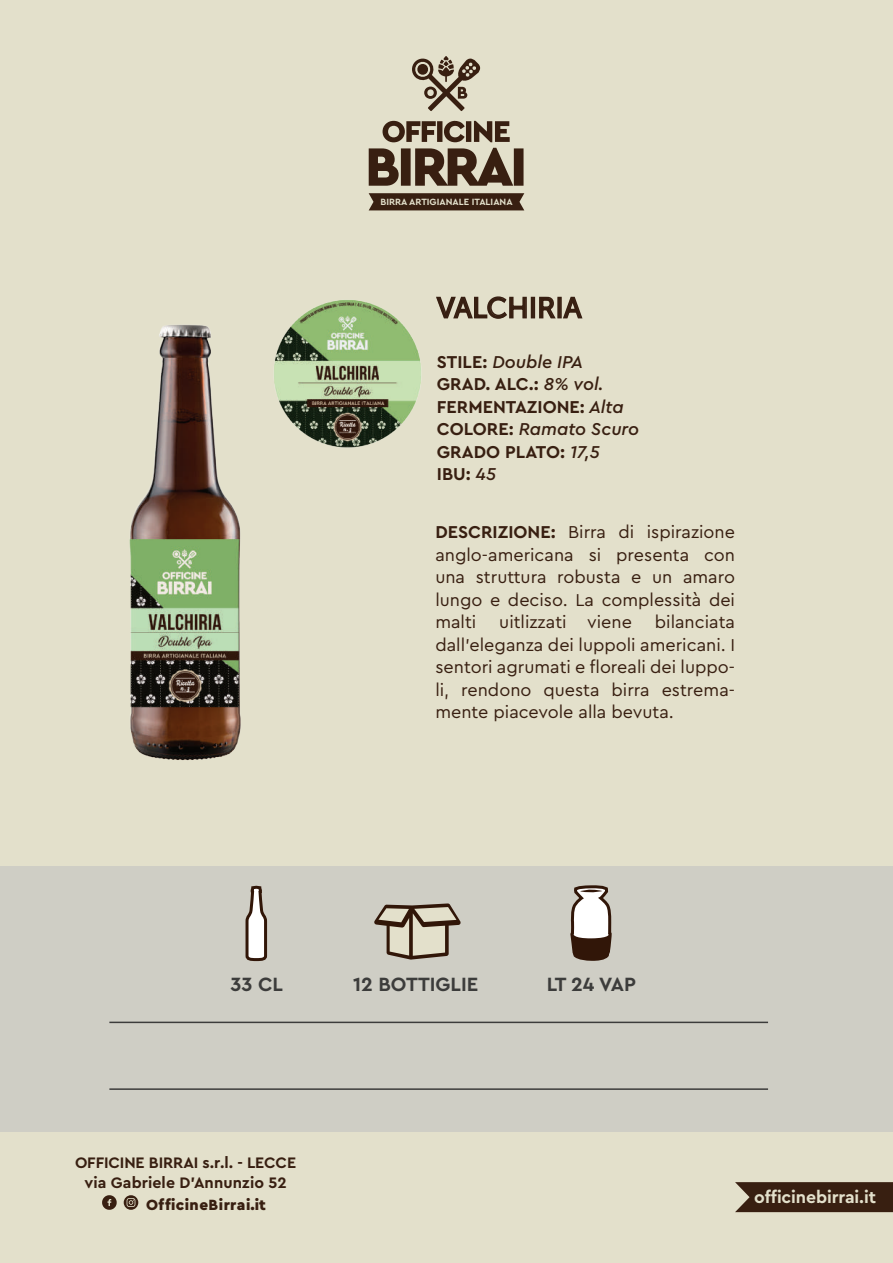
<style>
.page{position:relative;width:893px;height:1263px;background:#e3e0cb}
.page>*{position:absolute;margin:0;border:0;box-sizing:border-box;transform-origin:0 0}
.t1{font:28.5px "Museo Sans 500";color:#381f11}
.t2{font:700 20.1px "Cera Pro";color:#3c3c3b}
.t3{font:18px/22.5px "Cera Pro";color:#381f11;text-align:justify}
.t4{font:700 18px/22.5px "Cera Pro";color:#381f11}
.t5{font:700 17.7px "Cera Pro";letter-spacing:-.005em;color:#e3e0cb}
.t6{font:700 15.9px/19px "Cera Pro";color:#381f11;text-align:center}
.t7{font:900 15.45px "Cera Pro";letter-spacing:.03em;color:#381f11}
.t8{font:700 9.45px "Cera Pro";color:#e3e0cb}
.s1{font-weight:500;font-style:italic}
.s2{font-weight:700}
</style>
<div class="page">
<div style="left:0;top:866px;width:893px;height:265px;background:#cfcec5"></div>
<svg style="left:369px;top:193px;width:155px;height:17px;background:#3e2618"></svg>
<svg style="left:369px;top:148px;width:155px;height:38px"></svg>
<svg style="left:412px;top:56px;width:69px;height:55px"></svg>
<svg style="left:383px;top:121px;width:127px;height:21px"></svg>
<svg style="left:245px;top:885px;width:23px;height:77px"></svg>
<svg style="left:374px;top:903px;width:87px;height:56px"></svg>
<svg style="left:569px;top:885px;width:45px;height:139px"></svg>
<svg style="left:436px;top:296px;width:91px;height:23px"></svg>
<div style="left:531px;top:297px;width:4px;height:21px;border:2px solid #371f12"></div>
<svg style="left:539px;top:296px;width:44px;height:23px"></svg>
<svg style="left:124px;top:1195px;width:14px;height:15px"></svg>
<svg style="left:102px;top:1195px;width:15px;height:15px"></svg>
<svg style="left:735px;top:1182px;width:158px;height:30px;background:#40281a"></svg>
<hr style="left:109px;top:1022px;width:659px;height:1px;background:#3c3c3b">
<hr style="left:109px;top:1088px;width:659px;height:2px;background:#3c3c3b">
<img style="left:129px;top:325px;width:112px;height:436px">
<img style="left:274px;top:300px;width:147px;height:148px">
<p class="t8" style="left:380px;top:195px;width:134px">BIRRA ARTIGIANALE ITALIANA</p>
<h1 class="t1" style="left:437px;top:292px;width:146px">VALCHIRIA</h1>
<p class="t4" style="left:437px;top:349px;width:204px">STILE: <span class="s1">Double IPA<br></span>GRAD. ALC.: <span class="s1">8% vol.<br></span>FERMENTAZIONE: <span class="s1">Alta<br></span>COLORE: <span class="s1">Ramato Scuro<br></span>GRADO PLATO: <span class="s1">17,5<br></span>IBU: <span class="s1">45</span></p>
<p class="t3" style="left:435px;top:520px;width:301px"><span class="s2">DESCRIZIONE:</span> Birra di ispirazione anglo-americana si presenta con una struttura robusta e un amaro lungo e deciso. La complessità dei malti</p>
<p class="t3" style="left:435px;top:610px;width:301px;text-indent:220px">bilanciata dall’eleganza dei luppoli americani. I sentori agrumati e floreali dei luppo&shy;li, rendono questa birra estrema&shy;mente piacevole alla bevuta.</p>
<p class="t3" style="left:499px;top:610px;width:134px">uitlizzati viene</p>
<p class="t2" style="left:230px;top:971px;width:54px">33 CL</p>
<p class="t2" style="left:353px;top:971px;width:127px">12 BOTTIGLIE</p>
<p class="t2" style="left:547px;top:971px;width:91px">LT 24 VAP</p>
<p class="t6" style="left:75px;top:1153px;width:223px">OFFICINE BIRRAI s.r.l. - LECCE via Gabriele D’Annunzio 52</p>
<p class="t7" style="left:146px;top:1194px;width:121px">OfficineBirrai.it</p>
<p class="t5" style="left:754px;top:1186px;width:123px">officinebirrai.it</p>
</div>
